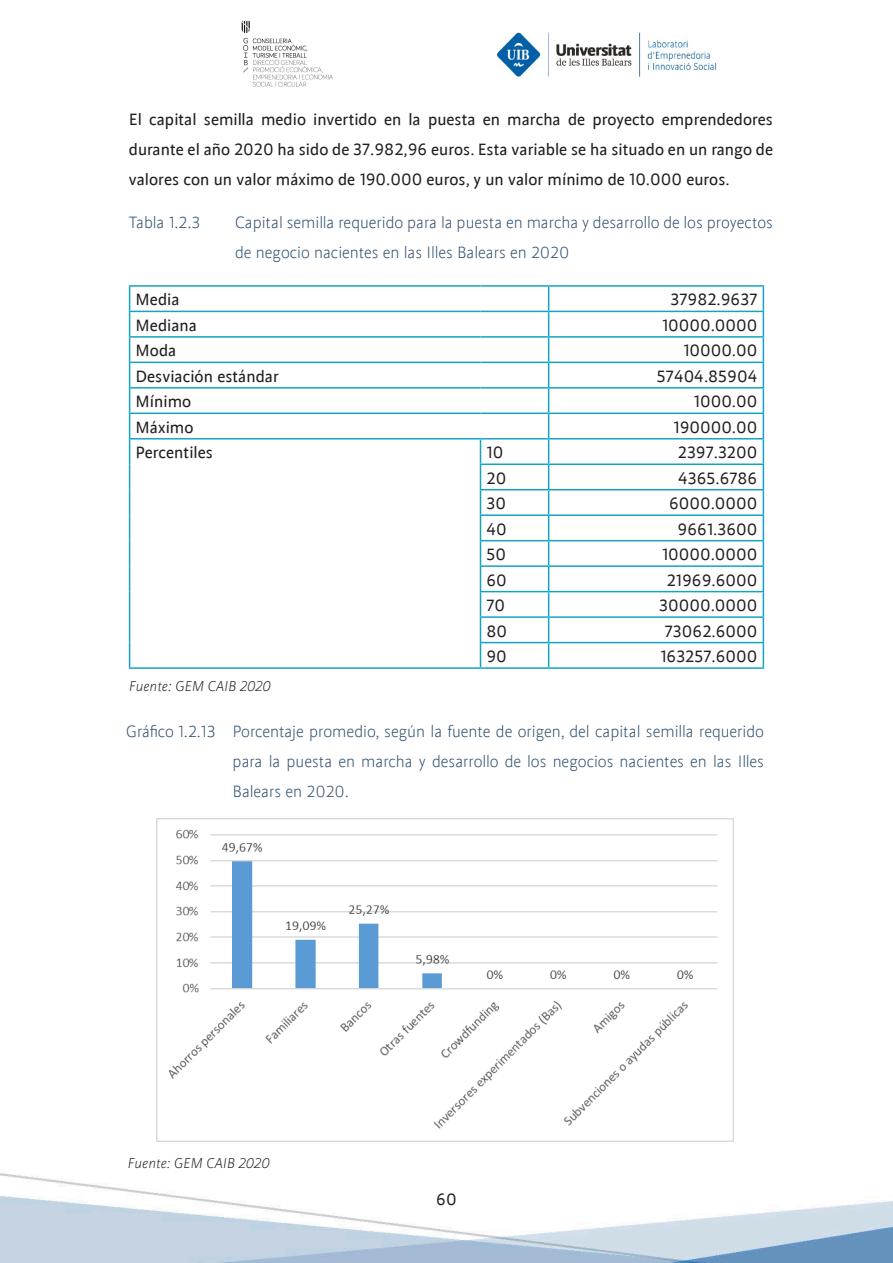
<style>
.page{position:relative;width:893px;height:1263px;background:#fff}
.page>*{position:absolute;margin:0;border:0;box-sizing:border-box;transform-origin:0 0}
.cuerpo_libro{font:17.25px/30px "UI Bsans";color:#231f20;text-align:justify}
.titulo_3_con_sangria{font:300 17.25px/30px "UI Bsans";letter-spacing:-.005em;color:#2c4e6d}
.titulo_grafica{font:italic 300 15px "UI Bsans";color:#231f20}
</style>
<div class="page">
<img style="left:0;top:285px;width:893px;height:978px">
<img style="left:241px;top:20px;width:92px;height:67px">
<img style="left:497px;top:32px;width:220px;height:45px">
<hr style="left:129px;top:285px;width:351px;height:2px;background:#13a4c4">
<hr style="left:480px;top:285px;width:69px;height:2px;background:#13a4c4">
<hr style="left:549px;top:285px;width:215px;height:2px;background:#13a4c4">
<hr style="left:129px;top:311px;width:351px;height:1px;background:#13a4c4">
<hr style="left:480px;top:311px;width:69px;height:1px;background:#13a4c4">
<hr style="left:549px;top:311px;width:215px;height:1px;background:#13a4c4">
<hr style="left:129px;top:336px;width:351px;height:2px;background:#13a4c4">
<hr style="left:480px;top:336px;width:69px;height:2px;background:#13a4c4">
<hr style="left:549px;top:336px;width:215px;height:2px;background:#13a4c4">
<hr style="left:129px;top:362px;width:351px;height:1px;background:#13a4c4">
<hr style="left:480px;top:362px;width:69px;height:1px;background:#13a4c4">
<hr style="left:549px;top:362px;width:215px;height:1px;background:#13a4c4">
<hr style="left:129px;top:387px;width:351px;height:2px;background:#13a4c4">
<hr style="left:480px;top:387px;width:69px;height:2px;background:#13a4c4">
<hr style="left:549px;top:387px;width:215px;height:2px;background:#13a4c4">
<hr style="left:129px;top:413px;width:351px;height:1px;background:#13a4c4">
<hr style="left:480px;top:413px;width:69px;height:1px;background:#13a4c4">
<hr style="left:549px;top:413px;width:215px;height:1px;background:#13a4c4">
<hr style="left:129px;top:438px;width:351px;height:1px;background:#13a4c4">
<hr style="left:480px;top:438px;width:69px;height:1px;background:#13a4c4">
<hr style="left:549px;top:438px;width:215px;height:1px;background:#13a4c4">
<hr style="left:480px;top:463px;width:69px;height:2px;background:#13a4c4">
<hr style="left:549px;top:463px;width:215px;height:2px;background:#13a4c4">
<hr style="left:480px;top:489px;width:69px;height:1px;background:#13a4c4">
<hr style="left:549px;top:489px;width:215px;height:1px;background:#13a4c4">
<hr style="left:480px;top:514px;width:69px;height:2px;background:#13a4c4">
<hr style="left:549px;top:514px;width:215px;height:2px;background:#13a4c4">
<hr style="left:480px;top:540px;width:69px;height:1px;background:#13a4c4">
<hr style="left:549px;top:540px;width:215px;height:1px;background:#13a4c4">
<hr style="left:480px;top:565px;width:69px;height:2px;background:#13a4c4">
<hr style="left:549px;top:565px;width:215px;height:2px;background:#13a4c4">
<hr style="left:480px;top:591px;width:69px;height:1px;background:#13a4c4">
<hr style="left:549px;top:591px;width:215px;height:1px;background:#13a4c4">
<hr style="left:480px;top:616px;width:69px;height:2px;background:#13a4c4">
<hr style="left:549px;top:616px;width:215px;height:2px;background:#13a4c4">
<svg style="left:129px;top:287px;width:1px;height:380px"></svg>
<hr style="left:480px;top:642px;width:69px;height:1px;background:#13a4c4">
<svg style="left:480px;top:439px;width:1px;height:228px"></svg>
<hr style="left:549px;top:642px;width:215px;height:1px;background:#13a4c4">
<svg style="left:548px;top:287px;width:1px;height:380px"></svg>
<svg style="left:763px;top:287px;width:1px;height:380px"></svg>
<hr style="left:129px;top:667px;width:351px;height:2px;background:#13a4c4">
<hr style="left:480px;top:667px;width:69px;height:2px;background:#13a4c4">
<hr style="left:549px;top:667px;width:215px;height:2px;background:#13a4c4">
<img style="left:157px;top:819px;width:577px;height:322px">
<p class="cuerpo_libro" style="left:129px;top:105px;width:646px">El capital semilla medio invertido en la puesta en marcha de proyecto emprendedores durante el año 2020 ha sido de 37.982,96 euros. Esta variable se ha situado en un rango de valores con un valor máximo de 190.000 euros, y un valor mínimo de 10.000 euros.</p>
<p class="titulo_3_con_sangria" style="left:129px;top:207px;width:73px">Tabla 1.2.3</p>
<p class="titulo_3_con_sangria" style="left:235px;top:207px;width:539px">Capital semilla requerido para la puesta en marcha y desarrollo de los proyectos de negocio nacientes en las Illes Balears en 2020</p>
<p class="cuerpo_libro" style="left:136px;top:285px;width:46px">Media</p>
<p class="cuerpo_libro" style="left:670px;top:285px;width:88px">37982.9637</p>
<p class="cuerpo_libro" style="left:136px;top:310px;width:63px">Mediana</p>
<p class="cuerpo_libro" style="left:662px;top:310px;width:97px">10000.0000</p>
<p class="cuerpo_libro" style="left:136px;top:336px;width:42px">Moda</p>
<p class="cuerpo_libro" style="left:683px;top:336px;width:76px">10000.00</p>
<p class="cuerpo_libro" style="left:136px;top:361px;width:145px">Desviación estándar</p>
<p class="cuerpo_libro" style="left:657px;top:361px;width:102px">57404.85904</p>
<p class="cuerpo_libro" style="left:136px;top:387px;width:57px">Mínimo</p>
<p class="cuerpo_libro" style="left:694px;top:387px;width:65px">1000.00</p>
<p class="cuerpo_libro" style="left:136px;top:412px;width:59px">Máximo</p>
<p class="cuerpo_libro" style="left:673px;top:412px;width:85px">190000.00</p>
<p class="cuerpo_libro" style="left:136px;top:438px;width:79px">Percentiles</p>
<p class="cuerpo_libro" style="left:486px;top:438px;width:18px">10</p>
<p class="cuerpo_libro" style="left:678px;top:438px;width:81px">2397.3200</p>
<p class="cuerpo_libro" style="left:486px;top:463px;width:21px">20</p>
<p class="cuerpo_libro" style="left:678px;top:463px;width:81px">4365.6786</p>
<p class="cuerpo_libro" style="left:486px;top:489px;width:21px">30</p>
<p class="cuerpo_libro" style="left:669px;top:489px;width:90px">6000.0000</p>
<p class="cuerpo_libro" style="left:486px;top:514px;width:22px">40</p>
<p class="cuerpo_libro" style="left:678px;top:514px;width:81px">9661.3600</p>
<p class="cuerpo_libro" style="left:486px;top:539px;width:21px">50</p>
<p class="cuerpo_libro" style="left:662px;top:539px;width:97px">10000.0000</p>
<p class="cuerpo_libro" style="left:486px;top:565px;width:22px">60</p>
<p class="cuerpo_libro" style="left:667px;top:565px;width:92px">21969.6000</p>
<p class="cuerpo_libro" style="left:486px;top:590px;width:20px">70</p>
<p class="cuerpo_libro" style="left:659px;top:590px;width:100px">30000.0000</p>
<p class="cuerpo_libro" style="left:486px;top:616px;width:22px">80</p>
<p class="cuerpo_libro" style="left:665px;top:616px;width:94px">73062.6000</p>
<p class="cuerpo_libro" style="left:486px;top:641px;width:22px">90</p>
<p class="cuerpo_libro" style="left:660px;top:641px;width:99px">163257.6000</p>
<p class="titulo_grafica" style="left:129px;top:677px;width:144px">Fuente: GEM CAIB 2020</p>
<p class="titulo_3_con_sangria" style="left:233px;top:717px;width:533px;text-align:justify;text-indent:-106px">Gráfico 1.2.13 Porcentaje promedio, según la fuente de origen, del capital semilla requerido para la puesta en marcha y desarrollo de los negocios nacientes en las Illes Balears en 2020.</p>
<p class="titulo_grafica" style="left:128px;top:1155px;width:144px">Fuente: GEM CAIB 2020</p>
<p class="cuerpo_libro" style="left:436px;top:1184px;width:22px">60</p>
</div>
